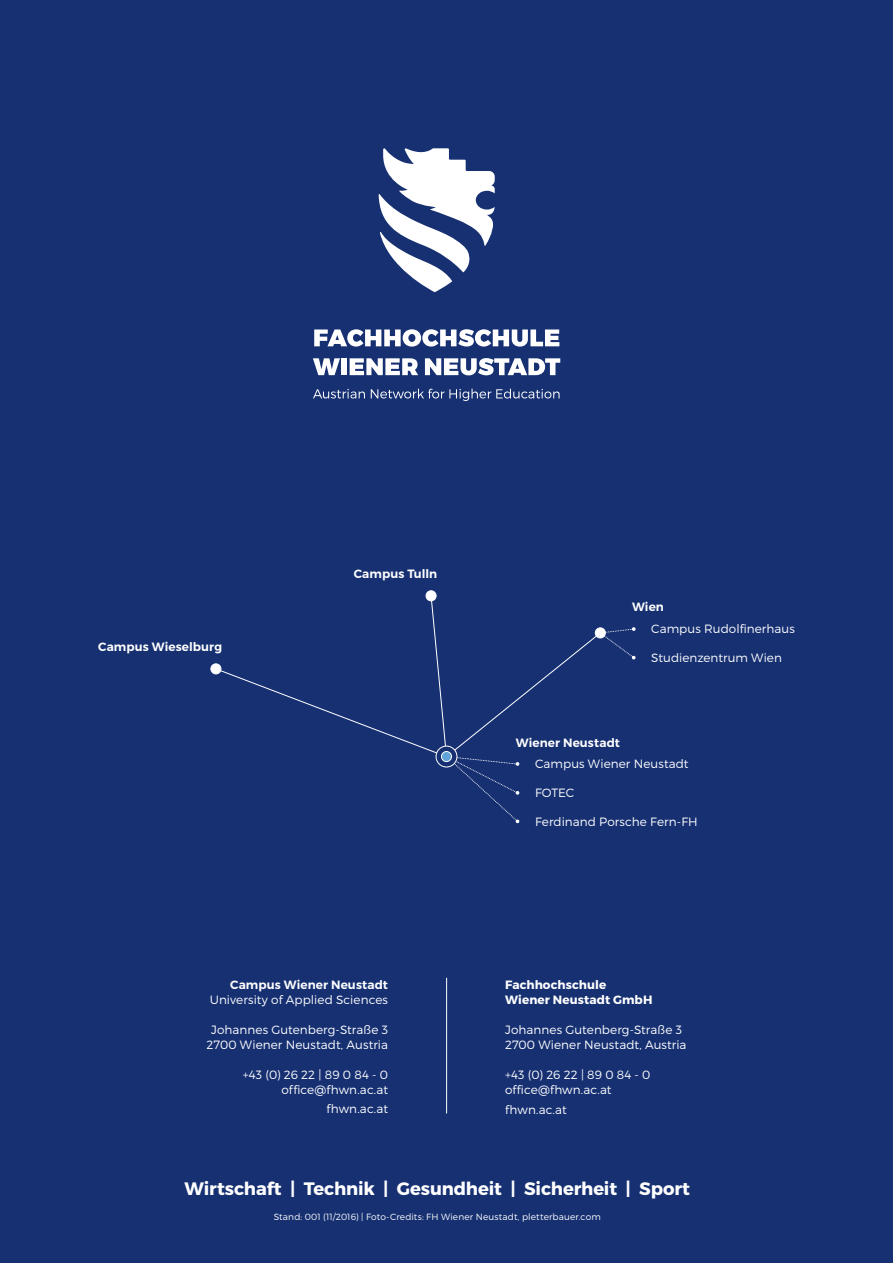
<style>
.page{position:relative;width:893px;height:1263px;background:#163072}
.page>*{position:absolute;margin:0;border:0;box-sizing:border-box;transform-origin:0 0}
.t1{font:700 18px "Montserrat";letter-spacing:-.005em;color:#fff}
.t2{font:300 12px/15px "Montserrat";letter-spacing:.005em;color:#fff}
.t3{font:600 12px "Montserrat";letter-spacing:.01em;color:#fff}
.t4{font:700 12px/15px "Montserrat";letter-spacing:.01em;color:#fff}
.t5{font:300 9px "Montserrat";letter-spacing:.015em;color:#fff}
</style>
<div class="page">
<svg style="left:379px;top:148px;width:116px;height:144px"></svg>
<svg style="left:314px;top:329px;width:245px;height:18px"></svg>
<svg style="left:313px;top:358px;width:27px;height:17px"></svg>
<div style="left:341px;top:358px;width:6px;height:17px;background:#fff"></div>
<svg style="left:350px;top:358px;width:68px;height:17px"></svg>
<svg style="left:425px;top:358px;width:135px;height:17px"></svg>
<svg style="left:313px;top:389px;width:52px;height:9px"></svg>
<svg style="left:371px;top:389px;width:189px;height:12px"></svg>
<div style="left:211px;top:664px;width:10px;height:10px;background:#fff;border-radius:50%"></div>
<div style="left:210px;top:663px;width:11px;height:11px;border:1px solid #fff;border-radius:50%"></div>
<div style="left:426px;top:591px;width:10px;height:10px;background:#fff;border-radius:50%"></div>
<div style="left:426px;top:590px;width:10px;height:11px;border:1px solid #fff;border-radius:50%"></div>
<svg style="left:215px;top:595px;width:420px;height:228px"></svg>
<svg style="left:436px;top:746px;width:21px;height:21px"></svg>
<div style="left:436px;top:746px;width:21px;height:21px;border:1px solid #fff;border-radius:50%"></div>
<div style="left:441px;top:751px;width:10px;height:10px;background:#61a4d7;border-radius:50%"></div>
<div style="left:441px;top:751px;width:11px;height:11px;border:1px solid #fff;border-radius:50%"></div>
<hr style="left:446px;top:978px;width:1px;height:135px;background:#fff">
<p class="t3" style="left:98px;top:639px;width:125px">Campus Wieselburg</p>
<p class="t3" style="left:354px;top:566px;width:85px">Campus Tulln</p>
<p class="t3" style="left:230px;top:977px;width:159px">Campus Wiener Neustadt</p>
<p class="t2" style="left:210px;top:992px;width:180px">University of Applied Sciences</p>
<p class="t2" style="left:207px;top:1022px;width:183px;text-align:center">Johannes Gutenberg-Straße 3<br>2700 Wiener Neustadt, Austria</p>
<p class="t2" style="left:243px;top:1067px;width:147px;text-align:right">+43 (0) 26 22 | 89 0 84 - 0 office@fhwn.ac.at</p>
<p class="t2" style="left:326px;top:1101px;width:63px">fhwn.ac.at</p>
<p class="t3" style="left:632px;top:599px;width:33px">Wien</p>
<p class="t2" style="left:651px;top:621px;width:145px">Campus Rudolfinerhaus</p>
<p class="t2" style="left:651px;top:650px;width:132px">Studienzentrum Wien</p>
<p class="t3" style="left:516px;top:735px;width:106px">Wiener Neustadt</p>
<p class="t2" style="left:535px;top:756px;width:155px">Campus Wiener Neustadt</p>
<p class="t2" style="left:535px;top:785px;width:41px">FOTEC</p>
<p class="t2" style="left:535px;top:813px;width:164px">Ferdinand Porsche Fern-FH</p>
<p class="t4" style="left:505px;top:978px;width:149px">Fachhochschule<br>Wiener Neustadt GmbH</p>
<p class="t2" style="left:505px;top:1022px;width:183px">Johannes Gutenberg-Straße 3<br>2700 Wiener Neustadt, Austria</p>
<p class="t2" style="left:505px;top:1067px;width:147px">+43 (0) 26 22 | 89 0 84 - 0 office@fhwn.ac.at</p>
<p class="t2" style="left:505px;top:1101px;width:63px">fhwn.ac.at</p>
<h1 class="t1" style="left:184px;top:1177px;width:507px">Wirtschaft | Technik | Gesundheit | Sicherheit | Sport</h1>
<p class="t5" style="left:274px;top:1212px;width:328px">Stand: 001 (11/2016) | Foto-Credits: FH Wiener Neustadt, pletterbauer.com</p>
</div>
